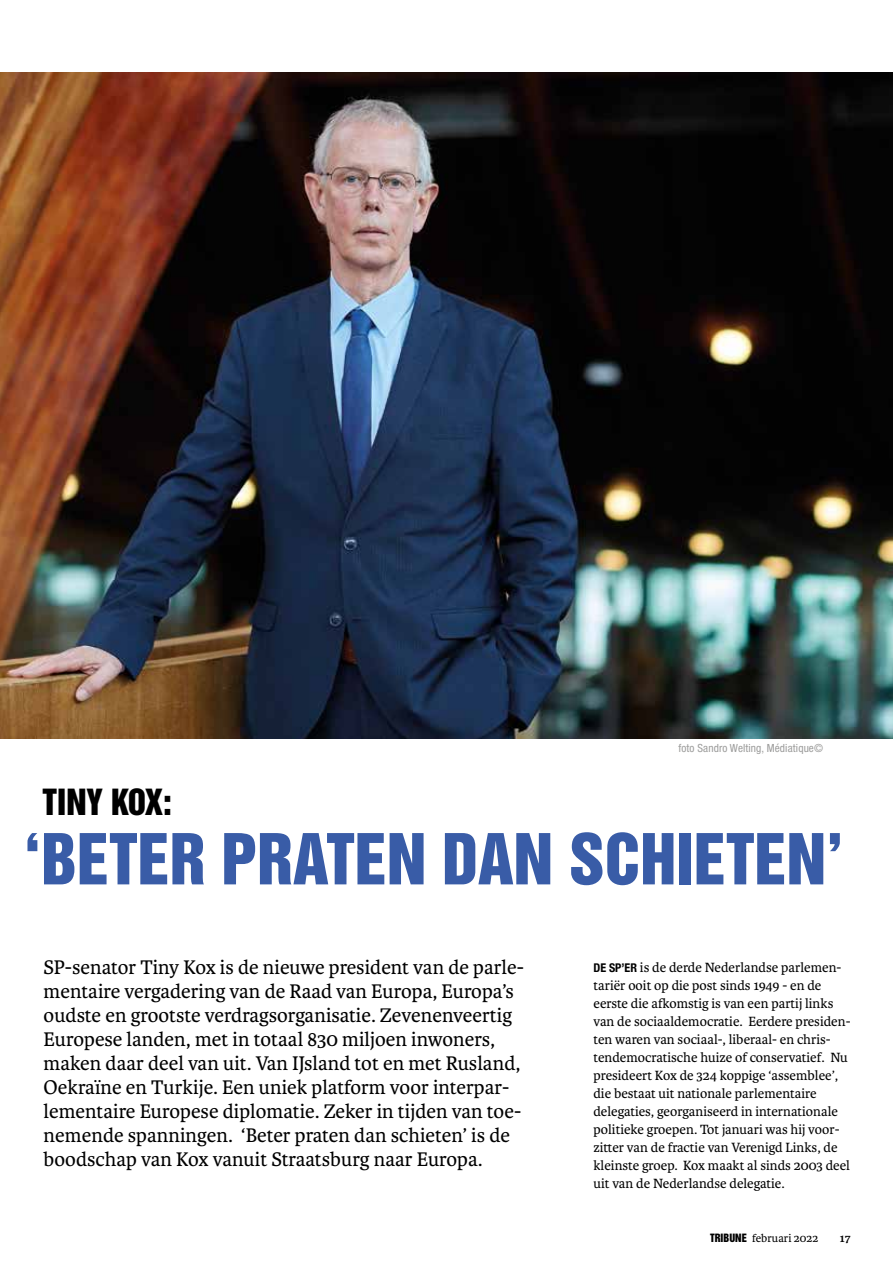
<style>
.page{position:relative;width:893px;height:1263px;background:#fff}
.page>*{position:absolute;margin:0;border:0;box-sizing:border-box;transform-origin:0 0}
.t1{font:64.2px "Helvetica Inserat LT Std";color:#395ca7}
.t2{font:33px "Helvetica Inserat LT Std";color:#000}
.t3{font:21px/24px "Karmina";color:#000}
.t4{font:14.25px/18px "Karmina";color:#000}
.t5{font:12px "Karmina";color:#000}
.t6{font:700 12px "Karmina";color:#000}
.t7{font:condensed 11.25px "Helvetica Neue LT Pro";letter-spacing:.01em;color:#9d9d9c}
.s1{font-family:"Helvetica Neue";font-weight:700;font-stretch:condensed;font-size:12px}
.s2{font-family:"Helvetica Inserat LT Std";font-size:10.5px}
</style>
<div class="page">
<img style="left:0;top:72px;width:893px;height:666px">
<h2 class="t2" style="left:43px;top:782px;width:131px">TINY KOX:</h2>
<p class="t7" style="left:678px;top:741px;width:146px">foto Sandro Welting, Médiatique©</p>
<h1 class="t1" style="left:24px;top:821px;width:822px">‘BETER PRATEN DAN SCHIETEN’</h1>
<p class="t3" style="left:44px;top:955px;width:482px">SP-senator Tiny Kox is de nieuwe president van de parle&shy;mentaire vergadering van de Raad van Europa, Europa’s oudste en grootste verdragsorganisatie. Zevenenveertig Europese landen, met in totaal 830 miljoen inwoners, maken daar deel van uit. Van IJsland tot en met Rusland, Oekraïne en Turkije. Een uniek platform voor interpar&shy;lementaire Europese diplomatie. Zeker in tijden van toe&shy;nemende spanningen. ‘Beter praten dan schieten’ is de boodschap van Kox vanuit Straatsburg naar Europa.</p>
<p class="t4" style="left:593px;top:959px;width:259px"><span class="s1">DE SP’ER</span> is de derde Nederlandse parlemen&shy;tariër ooit op die post sinds 1949 - en de eerste die afkomstig is van een partij links van de sociaaldemocratie. Eerdere presiden&shy;ten waren van sociaal-, liberaal- en chris&shy;tendemocratische huize of conservatief. Nu presideert Kox de 324 koppige ‘assemblee’, die bestaat uit nationale parlementaire delegaties, georganiseerd in internationale politieke groepen. Tot januari was hij voor&shy;zitter van de fractie van Verenigd Links, de kleinste groep. Kox maakt al sinds 2003 deel uit van de Nederlandse delegatie.</p>
<p class="t5" style="left:710px;top:1231px;width:110px"><span class="s2">TRIBUNE</span> februari 2022</p>
<p class="t6" style="left:840px;top:1231px;width:12px">17</p>
</div>
